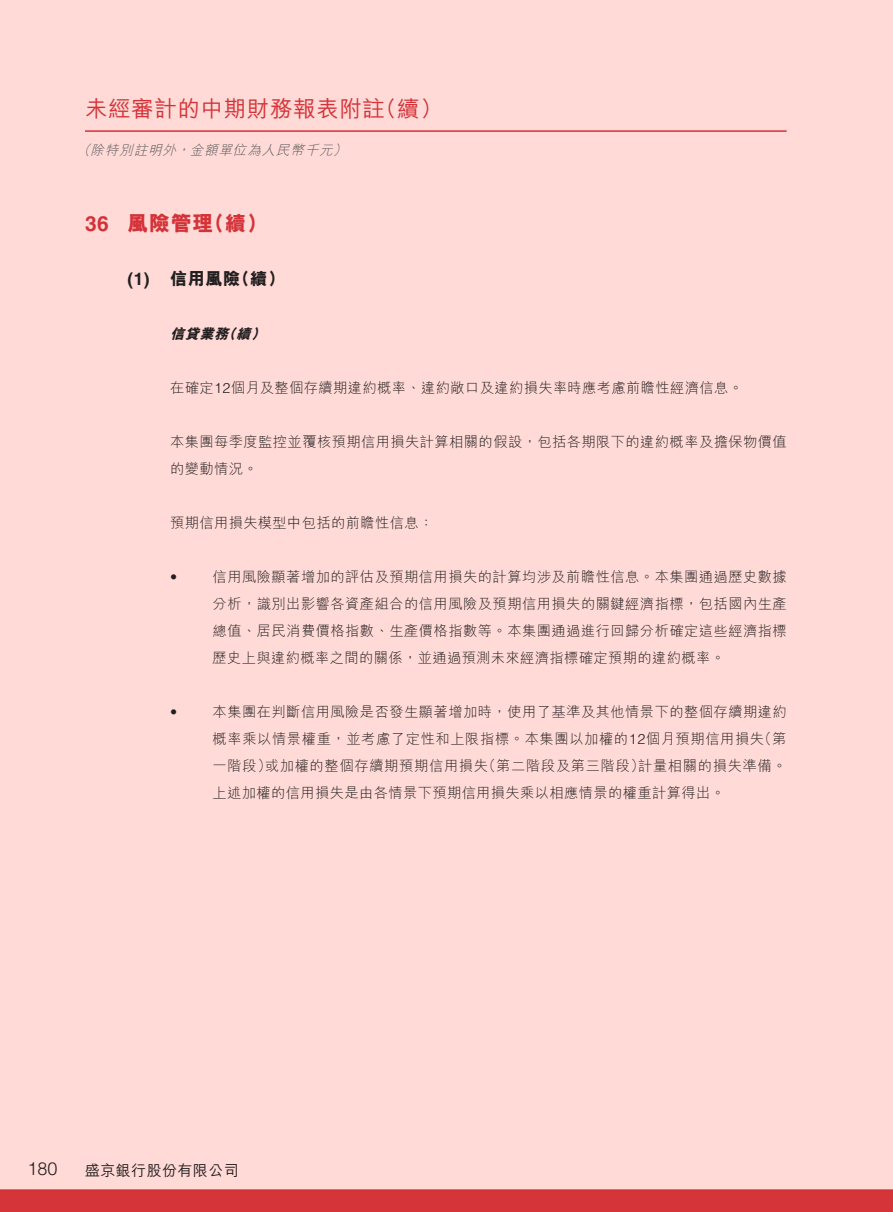
<style>
.page{position:relative;width:893px;height:1212px;background:#ffdad6}
.page>*{position:absolute;margin:0;border:0;box-sizing:border-box;transform-origin:0 0}
.t1{font:500 22.5px "M Hei HK";letter-spacing:.03em;color:#d43238}
.t2{font:800 21px "M Hei HK";color:#d43238}
.t3{font:300 18px "Helvetica LT Std";color:#231f20}
.t4{font:800 17.25px "M Hei HK";color:#231f20}
.t5{font:500 15px "M Hei HK";letter-spacing:.03em;color:#231f20}
.t6{font:300 14.25px/27px "M Hei HK";letter-spacing:.03em;color:#231f20;text-align:justify}
.t7{font:italic 800 14.25px "M Hei HK";color:#231f20}
.t8{font:300 14.25px "Helvetica LT Std";color:#231f20}
.t9{font:italic 300 13.5px "M Hei HK";color:#57585a}
.s1{font-family:"Helvetica LT Std";font-weight:700}
.s2{font-family:"Helvetica LT Std"}
</style>
<div class="page">
<hr style="left:85px;top:130px;width:702px;height:2px;background:#d43238">
<h1 class="t1" style="left:85px;top:92px;width:359px">未經審計的中期財務報表附註（續）</h1>
<p class="t9" style="left:77px;top:143px;width:274px">（除特別註明外，金額單位為人民幣千元）</p>
<h2 class="t2" style="left:85px;top:213px;width:184px"><span class="s1">36</span> 風險管理（續）</h2>
<p class="t4" style="left:128px;top:270px;width:159px"><span class="s1">(1)</span> 信用風險（續）</p>
<p class="t7" style="left:170px;top:327px;width:100px">信貸業務（續）</p>
<p class="t6" style="left:170px;top:374px;width:574px">在確定<span class="s2">12</span>個月及整個存續期違約概率、違約敞口及違約損失率時應考慮前瞻性經濟信息。</p>
<p class="t6" style="left:170px;top:428px;width:618px">本集團每季度監控並覆核預期信用損失計算相關的假設，包括各期限下的違約概率及擔保物價值的變動情況。</p>
<p class="t6" style="left:170px;top:509px;width:265px">預期信用損失模型中包括的前瞻性信息：</p>
<p class="t8" style="left:170px;top:568px;width:9px">•</p>
<p class="t6" style="left:213px;top:563px;width:576px">信用風險顯著增加的評估及預期信用損失的計算均涉及前瞻性信息。本集團通過歷史數據分析，識別出影響各資產組合的信用風險及預期信用損失的關鍵經濟指標，包括國內生產總值、居民消費價格指數、生產價格指數等。本集團通過進行回歸分析確定這些經濟指標歷史上與違約概率之間的關係，並通過預測未來經濟指標確定預期的違約概率。</p>
<p class="t8" style="left:170px;top:703px;width:9px">•</p>
<p class="t6" style="left:213px;top:698px;width:576px">本集團在判斷信用風險是否發生顯著增加時，使用了基準及其他情景下的整個存續期違約概率乘以情景權重，並考慮了定性和上限指標。本集團以加權的<span class="s2">12</span>個月預期信用損失（第一階段）或加權的整個存續期預期信用損失（第二階段及第三階段）計量相關的損失準備。上述加權的信用損失是由各情景下預期信用損失乘以相應情景的權重計算得出。</p>
<p class="t3" style="left:28px;top:1158px;width:32px">180</p>
<p class="t5" style="left:85px;top:1159px;width:155px">盛京銀行股份有限公司</p>
</div>
